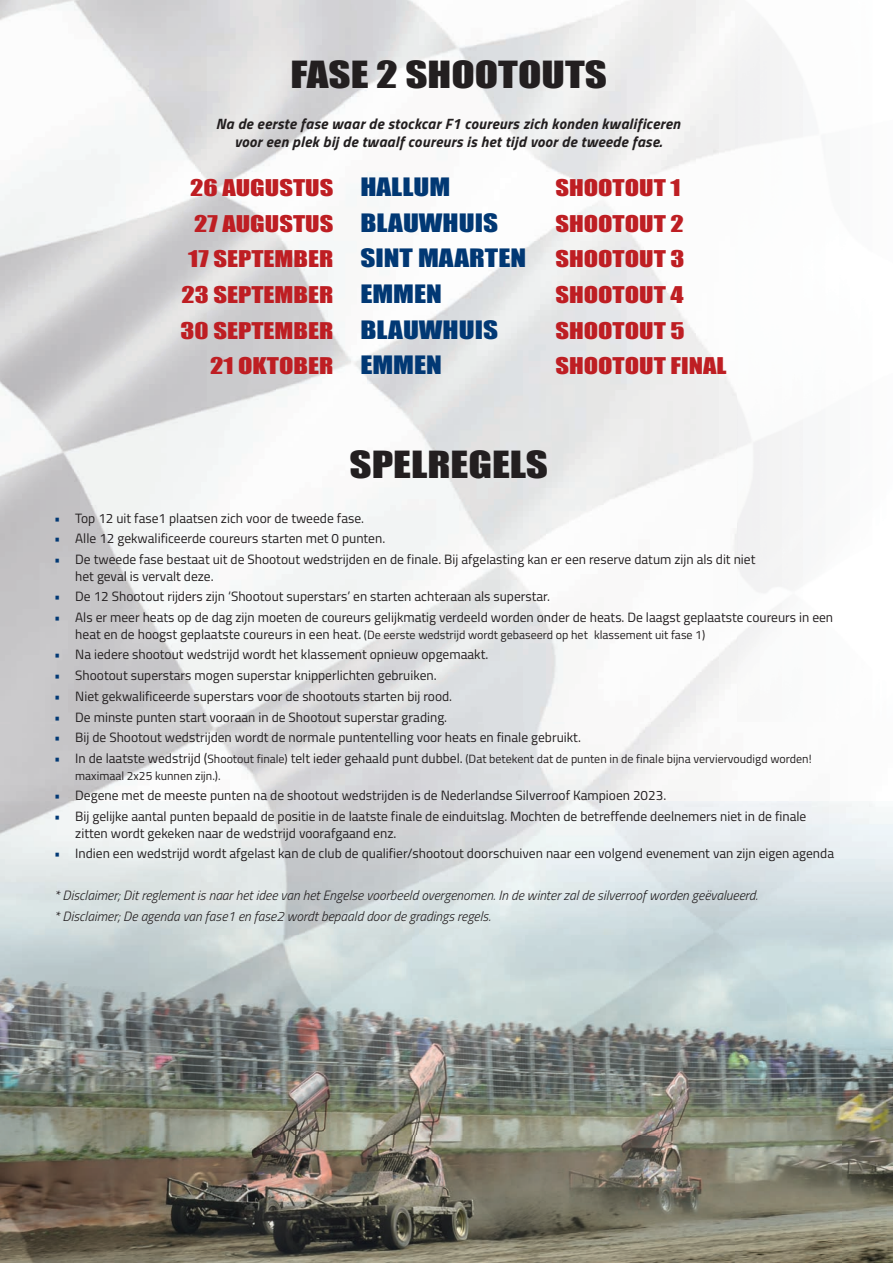
<style>
.page{position:relative;width:893px;height:1263px;background:#fff}
.page>*{position:absolute;margin:0;border:0;box-sizing:border-box;transform-origin:0 0}
.t1{font:34.35px "Impact";color:#231f20;scale:1.25 1}
.t2{font:21.15px "Impact";color:#be1e23;scale:1.25 1}
.t3{font:italic 700 15px/18px "Titillium";letter-spacing:.02em;color:#231f20;text-align:center}
.t4{font:13.5px/16.5px "Titillium";color:#231f20}
.t5{font:italic 300 13.5px/20.7px "Titillium";color:#231f20}
.t6{font:12px/16.5px "Titillium";color:#231f20}
.s1{font-size:23.25px;color:#013874}
.s2{color:#013874}
.s3{font-size:13.5px}
.s4{font-size:13.5px;color:#013874}
</style>
<div class="page">
<img style="left:0;top:0;width:803px;height:728px">
<img style="left:841px;top:1135px;width:52px;height:128px">
<img style="left:0;top:1135px;width:841px;height:128px">
<img style="left:0;top:728px;width:893px;height:407px">
<img style="left:892px;top:802px;width:1px;height:133px">
<h1 class="t1" style="left:291px;top:48px;width:255px">FASE 2 SHOOTOUTS</h1>
<p class="t3" style="left:216px;top:114px;width:466px">Na de eerste fase waar de stockcar F1 coureurs zich konden kwalificeren voor een plek bij de twaalf coureurs is het tijd voor de tweede fase.</p>
<h2 class="t2" style="left:190px;top:172px;width:210px">26 AUGUSTUS <span class="s1">HALLUM</span></h2>
<h2 class="t2" style="left:555px;top:172px;width:102px">SHOOTOUT 1</h2>
<h2 class="t2" style="left:194px;top:207px;width:245px">27 AUGUSTUS <span class="s1">BLAUWHUIS</span></h2>
<h2 class="t2" style="left:555px;top:207px;width:104px">SHOOTOUT 2</h2>
<h2 class="t2" style="left:188px;top:243px;width:272px">17 SEPTEMBER <span class="s1">SINT MAARTEN</span></h2>
<h2 class="t2" style="left:555px;top:243px;width:105px">SHOOTOUT 3</h2>
<h2 class="t2" style="left:181px;top:278px;width:210px">23 SEPTEMBER <span class="s1">EMMEN</span></h2>
<h2 class="t2" style="left:555px;top:278px;width:104px">SHOOTOUT 4</h2>
<h2 class="t2" style="left:181px;top:314px;width:256px">30 SEPTEMBER <span class="s1">BLAUWHUIS</span></h2>
<h2 class="t2" style="left:555px;top:314px;width:105px">SHOOTOUT 5</h2>
<h2 class="t2" style="left:210px;top:349px;width:187px">21 OKTOBER <span class="s1">EMMEN</span></h2>
<h2 class="t2" style="left:555px;top:349px;width:138px">SHOOTOUT FINAL</h2>
<h1 class="t1" style="left:349px;top:438px;width:160px">SPELREGELS</h1>
<p class="t4" style="left:54px;top:509px;width:312px"><span class="s2">•</span> Top 12 uit fase1 plaatsen zich voor de tweede fase.</p>
<p class="t4" style="left:54px;top:530px;width:333px"><span class="s2">•</span> Alle 12 gekwalificeerde coureurs starten met 0 punten.</p>
<p class="t4" style="left:75px;top:550px;width:682px;text-indent:-21px"><span class="s2">•</span> De tweede fase bestaat uit de Shootout wedstrijden en de finale. Bij afgelasting kan er een reserve datum zijn als dit niet het geval is vervalt deze.</p>
<p class="t4" style="left:54px;top:588px;width:498px"><span class="s2">•</span> De 12 Shootout rijders zijn ‘Shootout superstars’ en starten achteraan als superstar.</p>
<p class="t4" style="left:54px;top:608px;width:781px"><span class="s2">•</span> Als er meer heats op de dag zijn moeten de coureurs gelijkmatig verdeeld worden onder de heats. De laagst geplaatste coureurs in een</p>
<p class="t6" style="left:75px;top:625px;width:631px"><span class="s3">heat en de hoogst geplaatste coureurs in een heat.</span> (De eerste wedstrijd wordt gebaseerd op het klassement uit fase 1)</p>
<p class="t4" style="left:54px;top:646px;width:436px"><span class="s2">•</span> Na iedere shootout wedstrijd wordt het klassement opnieuw opgemaakt.</p>
<p class="t4" style="left:54px;top:666px;width:384px"><span class="s2">•</span> Shootout superstars mogen superstar knipperlichten gebruiken.</p>
<p class="t4" style="left:54px;top:687px;width:400px"><span class="s2">•</span> Niet gekwalificeerde superstars voor de shootouts starten bij rood.</p>
<p class="t4" style="left:54px;top:708px;width:395px"><span class="s2">•</span> De minste punten start vooraan in de Shootout superstar grading.</p>
<p class="t4" style="left:54px;top:729px;width:528px"><span class="s2">•</span> Bij de Shootout wedstrijden wordt de normale puntentelling voor heats en finale gebruikt.</p>
<p class="t6" style="left:75px;top:750px;width:738px;text-indent:-21px"><span class="s4">•</span> <span class="s3">In de laatste wedstrijd (</span>Shootout finale) <span class="s3">telt ieder gehaald punt dubbel.</span> (Dat betekent dat de punten in de finale bijna verviervoudigd worden! maximaal 2x25 kunnen zijn.).</p>
<p class="t4" style="left:54px;top:787px;width:614px"><span class="s2">•</span> Degene met de meeste punten na de shootout wedstrijden is de Nederlandse Silverroof Kampioen 2023.</p>
<p class="t4" style="left:75px;top:807px;width:733px;text-indent:-21px"><span class="s2">•</span> Bij gelijke aantal punten bepaald de positie in de laatste finale de einduitslag. Mochten de betreffende deelnemers niet in de finale zitten wordt gekeken naar de wedstrijd voorafgaand enz.</p>
<p class="t4" style="left:54px;top:845px;width:782px"><span class="s2">•</span> Indien een wedstrijd wordt afgelast kan de club de qualifier/shootout doorschuiven naar een volgend evenement van zijn eigen agenda</p>
<p class="t5" style="left:54px;top:884px;width:705px">* Disclaimer; Dit reglement is naar het idee van het Engelse voorbeeld overgenomen. In de winter zal de silverroof worden geëvalueerd. * Disclaimer; De agenda van fase1 en fase2 wordt bepaald door de gradings regels.</p>
</div>
